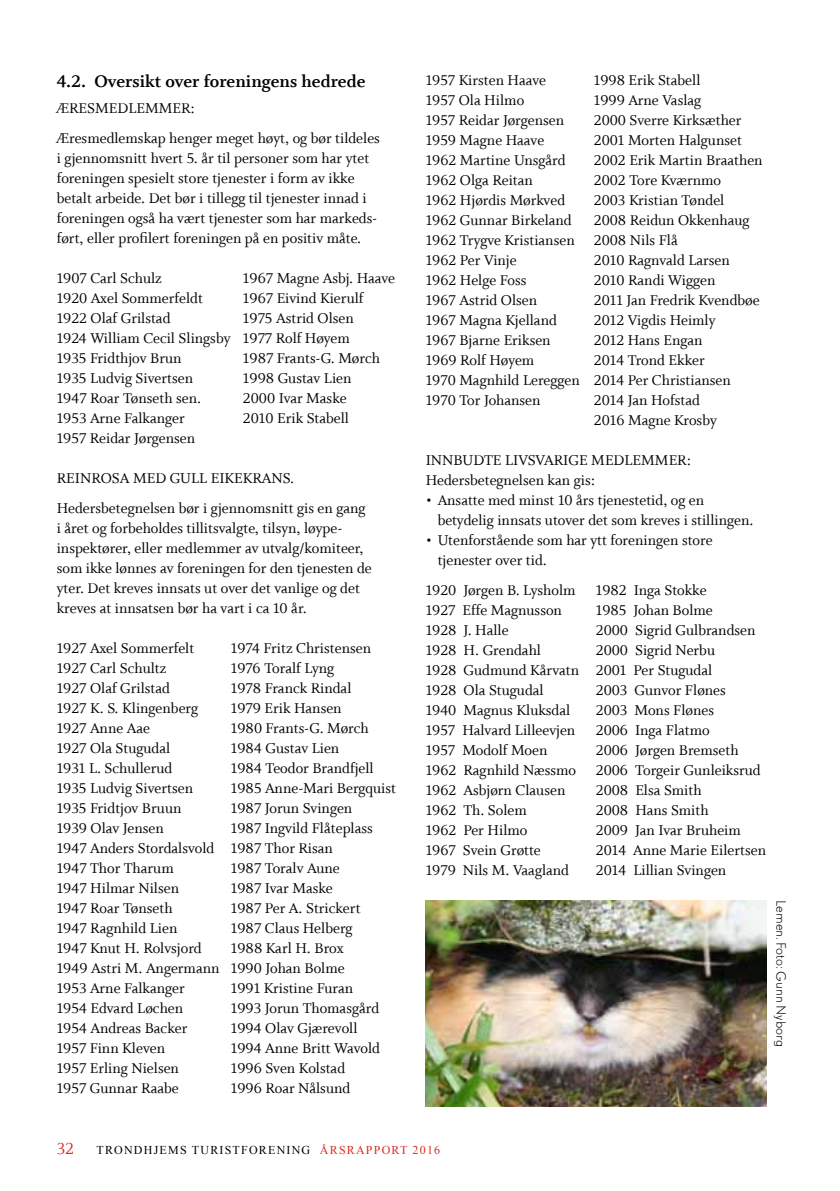
<style>
.page{position:relative;width:840px;height:1191px;background:#fff}
.page>*{position:absolute;margin:0;border:0;box-sizing:border-box;transform-origin:0 0}
.t1{font:19px "Whitman Bold LF";color:#000}
.t2{font:16px/20px "Whitman Roman LF";color:#000}
.t3{font:12px "Times New Roman";color:#000}
.t4{font:300 12px "DTL Nobel TOT";color:#000}
.t5{font:12px "Times New Roman";letter-spacing:.1em;color:#d82c20}
.s1{font-family:"Whitman Roman LF";font-size:18px;color:#d82c20}
</style>
<div class="page">
<img style="left:425px;top:900px;width:340px;height:206px">
<p class="t1" style="left:57px;top:71px;width:310px">4.2. Oversikt over foreningens hedrede</p>
<p class="t2" style="left:57px;top:93px;width:324px;line-height:30px">ÆRESMEDLEMMER:<br>Æresmedlemskap henger meget høyt, og bør tildeles</p>
<p class="t2" style="left:57px;top:148px;width:321px">i gjennomsnitt hvert 5. år til personer som har ytet foreningen spesielt store tjenester i form av ikke betalt arbeide. Det bør i tillegg til tjenester innad i foreningen også ha vært tjenester som har markeds&shy;ført, eller profilert foreningen på en positiv måte.</p>
<p class="t2" style="left:57px;top:268px;width:107px">1907 Carl Schulz</p>
<p class="t2" style="left:243px;top:268px;width:154px">1967 Magne Asbj. Haave</p>
<p class="t2" style="left:57px;top:288px;width:148px">1920 Axel Sommerfeldt</p>
<p class="t2" style="left:243px;top:288px;width:122px">1967 Eivind Kierulf</p>
<p class="t2" style="left:57px;top:308px;width:115px">1922 Olaf Grilstad</p>
<p class="t2" style="left:57px;top:308px;width:298px;text-indent:186px">1975 Astrid Olsen<br>1924 William Cecil Slingsby 1977 Rolf Høyem<br>1935 Fridthjov Brun</p>
<p class="t2" style="left:243px;top:348px;width:138px">1987 Frants-G. Mørch</p>
<p class="t2" style="left:57px;top:368px;width:138px">1935 Ludvig Sivertsen</p>
<p class="t2" style="left:243px;top:368px;width:110px">1998 Gustav Lien</p>
<p class="t2" style="left:57px;top:388px;width:146px">1947 Roar Tønseth sen.</p>
<p class="t2" style="left:243px;top:388px;width:105px">2000 Ivar Maske</p>
<p class="t2" style="left:57px;top:408px;width:129px">1953 Arne Falkanger</p>
<p class="t2" style="left:243px;top:408px;width:107px">2010 Erik Stabell</p>
<p class="t2" style="left:57px;top:428px;width:140px">1957 Reidar Jørgensen</p>
<p class="t2" style="left:57px;top:463px;width:310px;line-height:30px">REINROSA MED GULL EIKEKRANS.<br>Hedersbetegnelsen bør i gjennomsnitt gis en gang</p>
<p class="t2" style="left:57px;top:518px;width:316px">i året og forbeholdes tillitsvalgte, tilsyn, løype&shy;inspektører, eller medlemmer av utvalg/komiteer, som ikke lønnes av foreningen for den tjenesten de yter. Det kreves innsats ut over det vanlige og det kreves at innsatsen bør ha vart i ca 10 år.</p>
<p class="t2" style="left:57px;top:638px;width:139px">1927 Axel Sommerfelt</p>
<p class="t2" style="left:231px;top:638px;width:142px">1974 Fritz Christensen</p>
<p class="t2" style="left:57px;top:658px;width:111px">1927 Carl Schultz</p>
<p class="t2" style="left:231px;top:658px;width:105px">1976 Toralf Lyng</p>
<p class="t2" style="left:57px;top:678px;width:115px">1927 Olaf Grilstad</p>
<p class="t2" style="left:231px;top:678px;width:122px">1978 Franck Rindal</p>
<p class="t2" style="left:57px;top:698px;width:143px">1927 K. S. Klingenberg</p>
<p class="t2" style="left:231px;top:698px;width:112px">1979 Erik Hansen</p>
<p class="t2" style="left:57px;top:718px;width:95px">1927 Anne Aae</p>
<p class="t2" style="left:231px;top:718px;width:139px">1980 Frants-G. Mørch</p>
<p class="t2" style="left:57px;top:738px;width:115px">1927 Ola Stugudal</p>
<p class="t2" style="left:231px;top:738px;width:110px">1984 Gustav Lien</p>
<p class="t2" style="left:57px;top:758px;width:117px">1931 L. Schullerud</p>
<p class="t2" style="left:231px;top:758px;width:144px">1984 Teodor Brandfjell</p>
<p class="t2" style="left:57px;top:778px;width:138px">1935 Ludvig Sivertsen</p>
<p class="t2" style="left:231px;top:778px;width:166px">1985 Anne-Mari Bergquist</p>
<p class="t2" style="left:57px;top:798px;width:126px">1935 Fridtjov Bruun</p>
<p class="t2" style="left:231px;top:798px;width:123px">1987 Jorun Svingen</p>
<p class="t2" style="left:57px;top:818px;width:108px">1939 Olav Jensen</p>
<p class="t2" style="left:57px;top:818px;width:317px;text-indent:174px">1987 Ingvild Flåteplass<br>1947 Anders Stordalsvold 1987 Thor Risan<br>1947 Thor Tharum</p>
<p class="t2" style="left:231px;top:858px;width:110px">1987 Toralv Aune</p>
<p class="t2" style="left:57px;top:878px;width:124px">1947 Hilmar Nilsen</p>
<p class="t2" style="left:231px;top:878px;width:103px">1987 Ivar Maske</p>
<p class="t2" style="left:57px;top:898px;width:117px">1947 Roar Tønseth</p>
<p class="t2" style="left:231px;top:898px;width:131px">1987 Per A. Strickert</p>
<p class="t2" style="left:57px;top:918px;width:122px">1947 Ragnhild Lien</p>
<p class="t2" style="left:231px;top:918px;width:123px">1987 Claus Helberg</p>
<p class="t2" style="left:57px;top:938px;width:146px">1947 Knut H. Rolvsjord</p>
<p class="t2" style="left:57px;top:938px;width:289px;text-align:justify;text-indent:174px">1988 Karl H. Brox 1949 Astri M. Angermann 1990 Johan Bolme 1953 Arne Falkanger</p>
<p class="t2" style="left:231px;top:978px;width:124px">1991 Kristine Furan</p>
<p class="t2" style="left:57px;top:998px;width:128px">1954 Edvard Løchen</p>
<p class="t2" style="left:231px;top:998px;width:150px">1993 Jorun Thomasgård</p>
<p class="t2" style="left:57px;top:1018px;width:132px">1954 Andreas Backer</p>
<p class="t2" style="left:231px;top:1018px;width:128px">1994 Olav Gjærevoll</p>
<p class="t2" style="left:57px;top:1038px;width:110px">1957 Finn Kleven</p>
<p class="t2" style="left:231px;top:1038px;width:150px">1994 Anne Britt Wavold</p>
<p class="t2" style="left:57px;top:1058px;width:124px">1957 Erling Nielsen</p>
<p class="t2" style="left:231px;top:1058px;width:116px">1996 Sven Kolstad</p>
<p class="t2" style="left:57px;top:1078px;width:123px">1957 Gunnar Raabe</p>
<p class="t2" style="left:231px;top:1078px;width:121px">1996 Roar Nålsund</p>
<p class="t2" style="left:425px;top:70px;width:122px">1957 Kirsten Haave</p>
<p class="t2" style="left:593px;top:70px;width:108px">1998 Erik Stabell</p>
<p class="t2" style="left:425px;top:90px;width:100px">1957 Ola Hilmo</p>
<p class="t2" style="left:593px;top:90px;width:109px">1999 Arne Vaslag</p>
<p class="t2" style="left:425px;top:110px;width:140px">1957 Reidar Jørgensen</p>
<p class="t2" style="left:593px;top:110px;width:149px">2000 Sverre Kirksæther</p>
<p class="t2" style="left:425px;top:130px;width:120px">1959 Magne Haave</p>
<p class="t2" style="left:593px;top:130px;width:149px">2001 Morten Halgunset</p>
<p class="t2" style="left:425px;top:150px;width:141px">1962 Martine Unsgård</p>
<p class="t2" style="left:593px;top:150px;width:170px">2002 Erik Martin Braathen</p>
<p class="t2" style="left:425px;top:170px;width:109px">1962 Olga Reitan</p>
<p class="t2" style="left:593px;top:170px;width:129px">2002 Tore Kværnmo</p>
<p class="t2" style="left:425px;top:190px;width:141px">1962 Hjørdis Mørkved</p>
<p class="t2" style="left:593px;top:190px;width:132px">2003 Kristian Tøndel</p>
<p class="t2" style="left:425px;top:210px;width:147px">1962 Gunnar Birkeland</p>
<p class="t2" style="left:425px;top:210px;width:325px;text-indent:168px">2008 Reidun Okkenhaug<br>1962 Trygve Kristiansen 2008 Nils Flå<br>1962 Per Vinje</p>
<p class="t2" style="left:593px;top:250px;width:137px">2010 Ragnvald Larsen</p>
<p class="t2" style="left:425px;top:270px;width:102px">1962 Helge Foss</p>
<p class="t2" style="left:593px;top:270px;width:123px">2010 Randi Wiggen</p>
<p class="t2" style="left:425px;top:290px;width:113px">1967 Astrid Olsen</p>
<p class="t2" style="left:593px;top:290px;width:167px">2011 Jan Fredrik Kvendbøe</p>
<p class="t2" style="left:425px;top:310px;width:133px">1967 Magna Kjelland</p>
<p class="t2" style="left:593px;top:310px;width:123px">2012 Vigdis Heimly</p>
<p class="t2" style="left:425px;top:330px;width:126px">1967 Bjarne Eriksen</p>
<p class="t2" style="left:593px;top:330px;width:110px">2012 Hans Engan</p>
<p class="t2" style="left:425px;top:350px;width:110px">1969 Rolf Høyem</p>
<p class="t2" style="left:425px;top:350px;width:306px;text-indent:168px">2014 Trond Ekker<br>1970 Magnhild Lereggen 2014 Per Christiansen<br>1970 Tor Johansen</p>
<p class="t2" style="left:593px;top:390px;width:124px">2014 Jan Hofstad<br>2016 Magne Krosby</p>
<p class="t2" style="left:425px;top:450px;width:267px">INNBUDTE LIVSVARIGE MEDLEMMER:<br>Hedersbetegnelsen kan gis:</p>
<p class="t2" style="left:437px;top:490px;width:317px;text-indent:-12px">• Ansatte med minst 10 års tjenestetid, og en betydelig innsats utover det som kreves i stillingen.</p>
<p class="t2" style="left:437px;top:530px;width:276px;text-indent:-12px">• Utenforstående som har ytt foreningen store tjenester over tid.</p>
<p class="t2" style="left:425px;top:580px;width:151px">1920 Jørgen B. Lysholm</p>
<p class="t2" style="left:595px;top:580px;width:112px">1982 Inga Stokke</p>
<p class="t2" style="left:425px;top:600px;width:138px">1927 Effe Magnusson</p>
<p class="t2" style="left:595px;top:600px;width:118px">1985 Johan Bolme</p>
<p class="t2" style="left:425px;top:620px;width:84px">1928 J. Halle</p>
<p class="t2" style="left:595px;top:620px;width:161px">2000 Sigrid Gulbrandsen</p>
<p class="t2" style="left:425px;top:640px;width:117px">1928 H. Grendahl</p>
<p class="t2" style="left:425px;top:640px;width:291px;text-indent:170px">2000 Sigrid Nerbu<br>1928 Gudmund Kårvatn 2001 Per Stugudal<br>1928 Ola Stugudal</p>
<p class="t2" style="left:595px;top:680px;width:131px">2003 Gunvor Flønes</p>
<p class="t2" style="left:425px;top:700px;width:146px">1940 Magnus Kluksdal</p>
<p class="t2" style="left:595px;top:700px;width:120px">2003 Mons Flønes</p>
<p class="t2" style="left:425px;top:720px;width:151px">1957 Halvard Lilleevjen</p>
<p class="t2" style="left:595px;top:720px;width:115px">2006 Inga Flatmo</p>
<p class="t2" style="left:425px;top:740px;width:123px">1957 Modolf Moen</p>
<p class="t2" style="left:425px;top:740px;width:336px;text-indent:170px">2006 Jørgen Bremseth<br>1962 Ragnhild Næssmo 2006 Torgeir Gunleiksrud<br>1962 Asbjørn Clausen</p>
<p class="t2" style="left:595px;top:780px;width:107px">2008 Elsa Smith</p>
<p class="t2" style="left:425px;top:800px;width:103px">1962 Th. Solem</p>
<p class="t2" style="left:595px;top:800px;width:114px">2008 Hans Smith</p>
<p class="t2" style="left:425px;top:820px;width:103px">1962 Per Hilmo</p>
<p class="t2" style="left:595px;top:820px;width:146px">2009 Jan Ivar Bruheim</p>
<p class="t2" style="left:425px;top:840px;width:117px">1967 Svein Grøtte</p>
<p class="t2" style="left:595px;top:840px;width:172px">2014 Anne Marie Eilertsen</p>
<p class="t2" style="left:425px;top:860px;width:145px">1979 Nils M. Vaagland</p>
<p class="t2" style="left:595px;top:860px;width:132px">2014 Lillian Svingen</p>
<p class="t4" style="left:788px;top:900px;width:148px;rotate:90deg">Lemen. Foto: Gunn Nyborg</p>
<p class="t3" style="left:57px;top:1141px;width:59px"><span class="s1">32</span> TRONDHJEMS</p>
<p class="t3" style="left:192px;top:1141px;width:18px">TURIS</p>
<p class="t3" style="left:232px;top:1141px;width:19px">TFORENING</p>
<p class="t5" style="left:320px;top:1141px;width:20px">ÅRSR</p>
<p class="t5" style="left:356px;top:1141px;width:86px">APPORT 2016</p>
</div>
